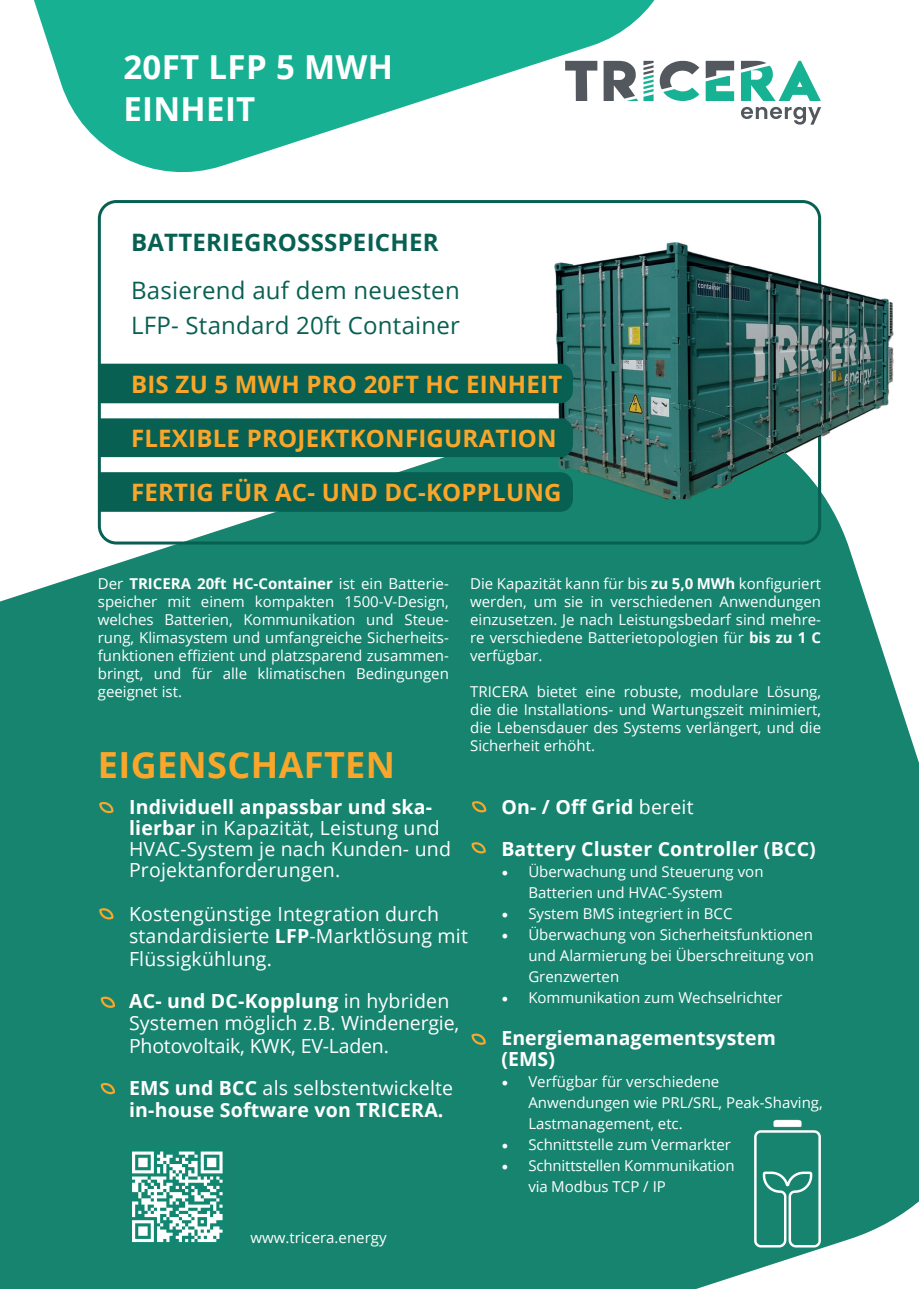
<style>
.page{position:relative;width:919px;height:1289px;background:#fff}
.page>*{position:absolute;margin:0;border:0;box-sizing:border-box;transform-origin:0 0}
.t1{font:700 36px "Open Sans";letter-spacing:.01em;color:#f9a62a}
.t2{font:700 33px/42px "Open Sans";letter-spacing:.01em;color:#fff}
.t3{font:700 24px "Open Sans";letter-spacing:.01em;color:#f9a62a}
.t4{font:24px/34.5px "Open Sans";letter-spacing:.01em;color:#086052}
.t5{font:700 24px "Open Sans";letter-spacing:.01em;color:#086052}
.t6{font:19.5px/21px "Open Sans";letter-spacing:.01em;color:#fff}
.t7{font:700 19.5px/22.5px "Open Sans";letter-spacing:.01em;color:#fff}
.t8{font:19.5px/22.5px "Open Sans";letter-spacing:-.01em;color:#fff}
.t9{font:15px/18px "Open Sans";color:#fff;text-align:justify}
.s1{font-weight:700}
.s2{font-weight:400}
.s3{font-family:"Minion Pro";font-size:18px}
</style>
<div class="page">
<div style="left:0;top:376px;width:918px;height:912px;background:#17846f"></div>
<svg style="left:34px;top:0;width:652px;height:173px;fill:#18b093"></svg>
<svg style="left:98px;top:200px;width:723px;height:344px"></svg>
<svg style="left:565px;top:61px;width:32px;height:40px"></svg>
<svg style="left:741px;top:107px;width:80px;height:18px"></svg>
<svg style="left:659px;top:61px;width:40px;height:40px"></svg>
<svg style="left:705px;top:61px;width:29px;height:40px"></svg>
<svg style="left:603px;top:61px;width:50px;height:40px"></svg>
<svg style="left:740px;top:61px;width:80px;height:40px"></svg>
<svg style="left:754px;top:1119px;width:66px;height:128px;background:#409a88"></svg>
<svg style="left:99px;top:801px;width:15px;height:12px"></svg>
<svg style="left:101px;top:996px;width:14px;height:11px"></svg>
<svg style="left:99px;top:907px;width:15px;height:12px"></svg>
<svg style="left:101px;top:1082px;width:14px;height:12px"></svg>
<svg style="left:471px;top:841px;width:15px;height:12px"></svg>
<svg style="left:472px;top:800px;width:14px;height:12px"></svg>
<svg style="left:471px;top:1032px;width:15px;height:12px"></svg>
<div style="left:129px;top:1148px;width:97px;height:97px;background:linear-gradient(to right,#168874,#148773)"></div>
<svg style="left:132px;top:1151px;width:90px;height:90px"></svg>
<img style="left:533px;top:219px;width:385px;height:188px">
<img style="left:783px;top:407px;width:135px;height:47px">
<img style="left:826px;top:454px;width:92px;height:47px">
<img style="left:533px;top:402px;width:147px;height:99px">
<img style="left:680px;top:405px;width:103px;height:46px">
<img style="left:680px;top:451px;width:146px;height:50px">
<img style="left:818px;top:219px;width:3px;height:282px">
<div style="left:99px;top:418px;width:474px;height:39px;background:#086052"></div>
<div style="left:99px;top:472px;width:474px;height:40px;background:#086052"></div>
<div style="left:99px;top:363px;width:474px;height:40px;background:#086052"></div>
<h2 class="t2" style="left:123px;top:45px;width:271px">20FT LFP 5 MWH<br>EINHEIT</h2>
<h3 class="t5" style="left:131px;top:226px;width:309px">BATTERIEGROSSSPEICHER</h3>
<h3 class="t4" style="left:131px;top:273px;width:330px">Basierend auf dem neuesten<br>LFP- Standard 20ft Container</h3>
<h3 class="t3" style="left:131px;top:367px;width:433px">BIS ZU 5 MWH PRO 20FT HC EINHEIT</h3>
<h3 class="t3" style="left:131px;top:421px;width:427px">FLEXIBLE PROJEKTKONFIGURATION</h3>
<h3 class="t3" style="left:131px;top:475px;width:432px">FERTIG FÜR AC- UND DC-KOPPLUNG</h3>
<p class="t9" style="left:98px;top:574px;width:352px">Der <span class="s1">TRICERA 20ft HC-Container</span> ist ein Batterie&shy;speicher mit einem kompakten 1500-V-Design, welches Batterien, Kommunikation und Steue&shy;rung, Klimasystem und umfangreiche Sicherheits&shy;funktionen effizient und platzsparend zusammen&shy;bringt, und für alle klimatischen Bedingungen geeignet ist.</p>
<h1 class="t1" style="left:98px;top:739px;width:299px">EIGENSCHAFTEN</h1>
<p class="t9" style="left:470px;top:574px;width:352px">Die Kapazität kann für bis <span class="s1">zu 5,0 MWh</span> konfiguriert werden, um sie in verschiedenen Anwendungen einzusetzen. Je nach Leistungsbedarf sind mehre&shy;re verschiedene Batterietopologien für <span class="s1">bis zu 1 C </span>verfügbar.</p>
<p class="t9" style="left:470px;top:682px;width:352px">TRICERA bietet eine robuste, modulare Lösung, die die Installations- und Wartungszeit minimiert, die Lebensdauer des Systems verlängert, und die Sicherheit erhöht.</p>
<h3 class="t6" style="left:129px;top:796px;width:323px"><span class="s1">Individuell anpassbar und ska&shy;lierbar</span> in Kapazität, Leistung und<br>HVAC-System je nach Kunden- und<br>Projektanforderungen.</h3>
<h3 class="t6" style="left:129px;top:902px;width:340px;line-height:22.5px">Kostengünstige Integration durch standardisierte <span class="s1">LFP</span>-Marktlösung mit<br>Flüssigkühlung.</h3>
<h3 class="t8" style="left:129px;top:989px;width:331px"><span class="s1">AC- und DC-Kopplung</span> in hybriden<br>Systemen möglich z.B. Windenergie,<br>Photovoltaik, KWK, EV-Laden.</h3>
<h3 class="t7" style="left:129px;top:1076px;width:325px">EMS und BCC <span class="s2">als selbstentwickelte </span>in-house Software von TRICERA.</h3>
<p class="t9" style="left:250px;top:1227px;width:138px">www.tricera.energy</p>
<h3 class="t7" style="left:501px;top:785px;width:316px;line-height:42px">On- / Off Grid <span class="s2">bereit<br></span>Battery Cluster Controller (BCC)</h3>
<p class="t9" style="left:528px;top:861px;width:237px;line-height:21px;text-indent:-27px"><span class="s3">•</span> Überwachung und Steuerung von<br>Batterien und HVAC-System</p>
<p class="t9" style="left:501px;top:904px;width:233px"><span class="s3">•</span> System BMS integriert in BCC</p>
<p class="t9" style="left:528px;top:924px;width:287px;line-height:21px;text-indent:-27px"><span class="s3">•</span> Überwachung von Sicherheitsfunktionen und Alarmierung bei Überschreitung von Grenzwerten</p>
<p class="t9" style="left:501px;top:988px;width:283px"><span class="s3">•</span> Kommunikation zum Wechselrichter</p>
<h3 class="t7" style="left:501px;top:1027px;width:276px;line-height:21px">Energiemanagementsystem (EMS)</h3>
<p class="t9" style="left:528px;top:1071px;width:296px;line-height:21px;text-align:left;text-indent:-27px"><span class="s3">•</span> Verfügbar für verschiedene<br>Anwendungen wie PRL/SRL, Peak-Shaving,<br>Lastmanagement, etc.</p>
<p class="t9" style="left:501px;top:1135px;width:231px"><span class="s3">•</span> Schnittstelle zum Vermarkter</p>
<p class="t9" style="left:528px;top:1155px;width:208px;line-height:21px;text-indent:-27px"><span class="s3">•</span> Schnittstellen Kommunikation via Modbus TCP / IP</p>
</div>
